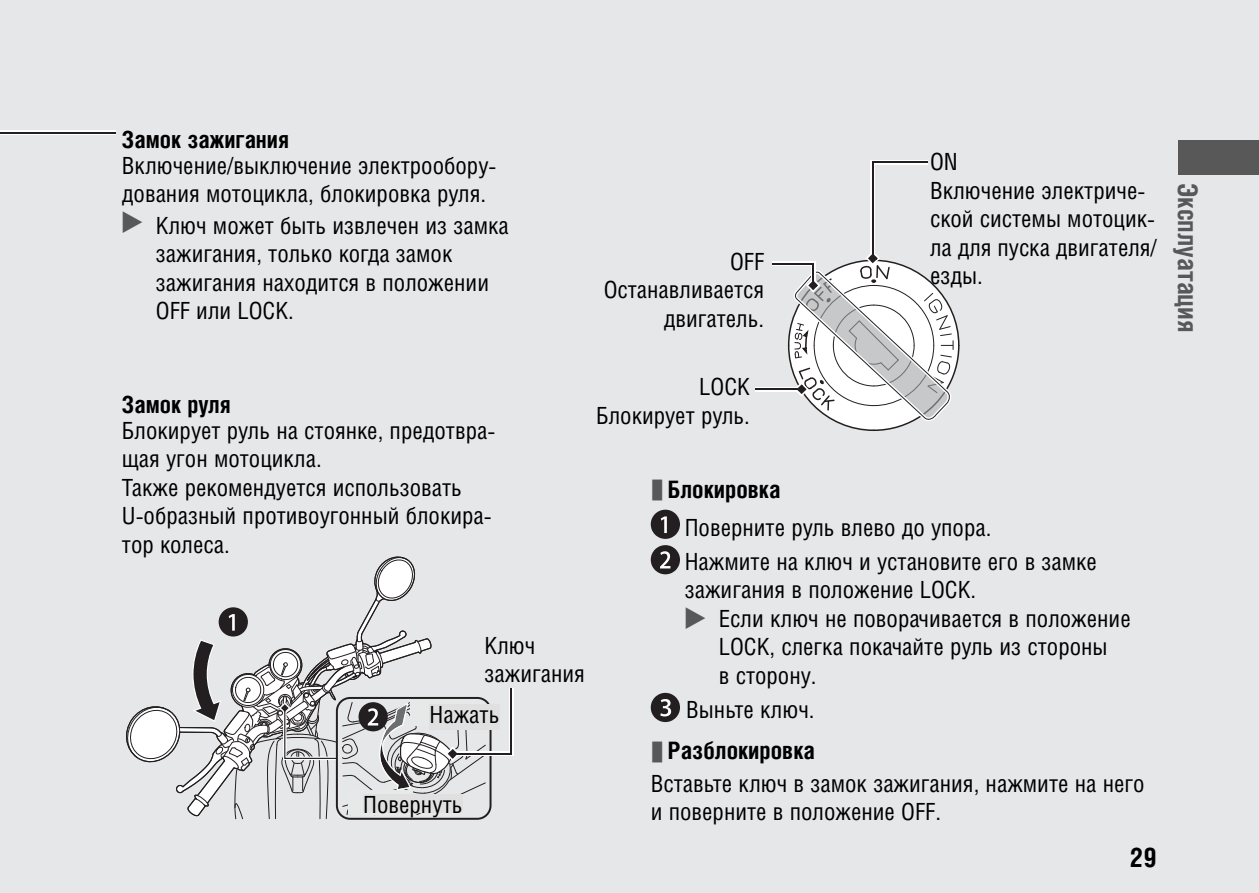
<style>
.page{position:relative;width:1259px;height:893px;background:#e6e7e8}
.page>*{position:absolute;margin:0;border:0;box-sizing:border-box;transform-origin:0 0}
.t1{font:700 27px "Helios Cond";color:#585858}
.t2{font:700 27px "Helios Cond";color:#000}
.t3{font:700 24px "Helios Cond";color:#000}
.t4{font:23.7px/28.5px "Helios Cond";color:#000}
.t5{font:700 23.7px "Helios Cond";color:#000}
.s1{font-family:"Shapes 1";color:#585858}
.s2{color:#585858}
</style>
<div class="page">
<div style="left:755px;top:387px;width:45px;height:5px;background:#fff"></div>
<hr style="left:755px;top:388px;width:45px;height:2px;background:#231f20">
<svg style="left:772px;top:262px;width:16px;height:4px"></svg>
<hr style="left:772px;top:263px;width:41px;height:1px;background:#231f20">
<svg style="left:870px;top:160px;width:5px;height:91px"></svg>
<svg style="left:873px;top:160px;width:54px;height:5px"></svg>
<svg style="left:788px;top:251px;width:171px;height:180px"></svg>
<hr style="left:872px;top:162px;width:1px;height:95px;background:#231f20">
<hr style="left:872px;top:162px;width:55px;height:1px;background:#231f20">
<svg style="left:0;top:131px;width:115px;height:4px"></svg>
<hr style="left:0;top:132px;width:115px;height:1px;background:#231f20">
<svg style="left:486px;top:752px;width:28px;height:4px"></svg>
<svg style="left:509px;top:689px;width:5px;height:65px"></svg>
<hr style="left:454px;top:753px;width:58px;height:1px;background:#231f20">
<hr style="left:511px;top:689px;width:1px;height:65px;background:#231f20">
<div style="left:1178px;top:140px;width:81px;height:34px;background:#585858"></div>
<svg style="left:126px;top:556px;width:360px;height:263px"></svg>
<div style="left:363px;top:794px;width:99px;height:19px;background:#e0e0e0"></div>
<div style="left:429px;top:704px;width:71px;height:26px;background:#e0e0e0"></div>
<svg style="left:651px;top:510px;width:29px;height:29px"></svg>
<svg style="left:651px;top:545px;width:29px;height:29px"></svg>
<svg style="left:651px;top:693px;width:29px;height:29px"></svg>
<p class="t5" style="left:122px;top:131px;width:169px">Замок зажигания</p>
<p class="t4" style="left:122px;top:154px;width:376px">Включение/выключение электрообору&shy;дования мотоцикла, блокировка руля.</p>
<p class="t4" style="left:156px;top:213px;width:354px;text-indent:-34px"><span class="s1">8</span> Ключ может быть извлечен из замка зажигания, только когда замок зажигания находится в положении<br>OFF или LOCK.</p>
<p class="t4" style="left:603px;top:249px;width:162px;text-align:right">OFF<br>Останавливается двигатель.</p>
<p class="t4" style="left:930px;top:150px;width:228px">ON<br>Включение электриче&shy;ской системы мотоцик&shy;ла для пуска двигателя/ езды.</p>
<p class="t1" style="left:1198px;top:183px;width:151px;rotate:90deg">Эксплуатация</p>
<p class="t5" style="left:122px;top:396px;width:110px">Замок руля</p>
<p class="t4" style="left:122px;top:419px;width:375px">Блокирует руль на стоянке, предотвра&shy;щая угон мотоцикла.<br>Также рекомендуется использовать<br>U-образный противоугонный блокира&shy;тор колеса.</p>
<p class="t4" style="left:484px;top:634px;width:102px">Ключ зажигания</p>
<p class="t4" style="left:429px;top:703px;width:71px">Нажать</p>
<p class="t4" style="left:363px;top:793px;width:101px">Повернуть</p>
<p class="t4" style="left:596px;top:375px;width:155px;text-align:right">LOCK<br>Блокирует руль.</p>
<p class="t3" style="left:651px;top:480px;width:131px"><span class="s2">❚</span> Блокировка</p>
<p class="t4" style="left:685px;top:513px;width:413px;line-height:33.9px">Поверните руль влево до упора.<br>Нажмите на ключ и установите его в замке</p>
<p class="t4" style="left:685px;top:578px;width:293px">зажигания в положение LOCK.</p>
<p class="t4" style="left:685px;top:606px;width:447px"><span class="s1">8</span> Если ключ не поворачивается в положение</p>
<p class="t4" style="left:719px;top:635px;width:390px">LOCK, слегка покачайте руль из стороны</p>
<p class="t4" style="left:719px;top:663px;width:99px">в сторону.</p>
<p class="t4" style="left:686px;top:697px;width:130px">Выньте ключ.</p>
<p class="t3" style="left:651px;top:741px;width:166px"><span class="s2">❚</span> Разблокировка</p>
<p class="t4" style="left:651px;top:772px;width:495px">Вставьте ключ в замок зажигания, нажмите на него и поверните в положение OFF.</p>
<p class="t2" style="left:1130px;top:847px;width:29px">29</p>
</div>
